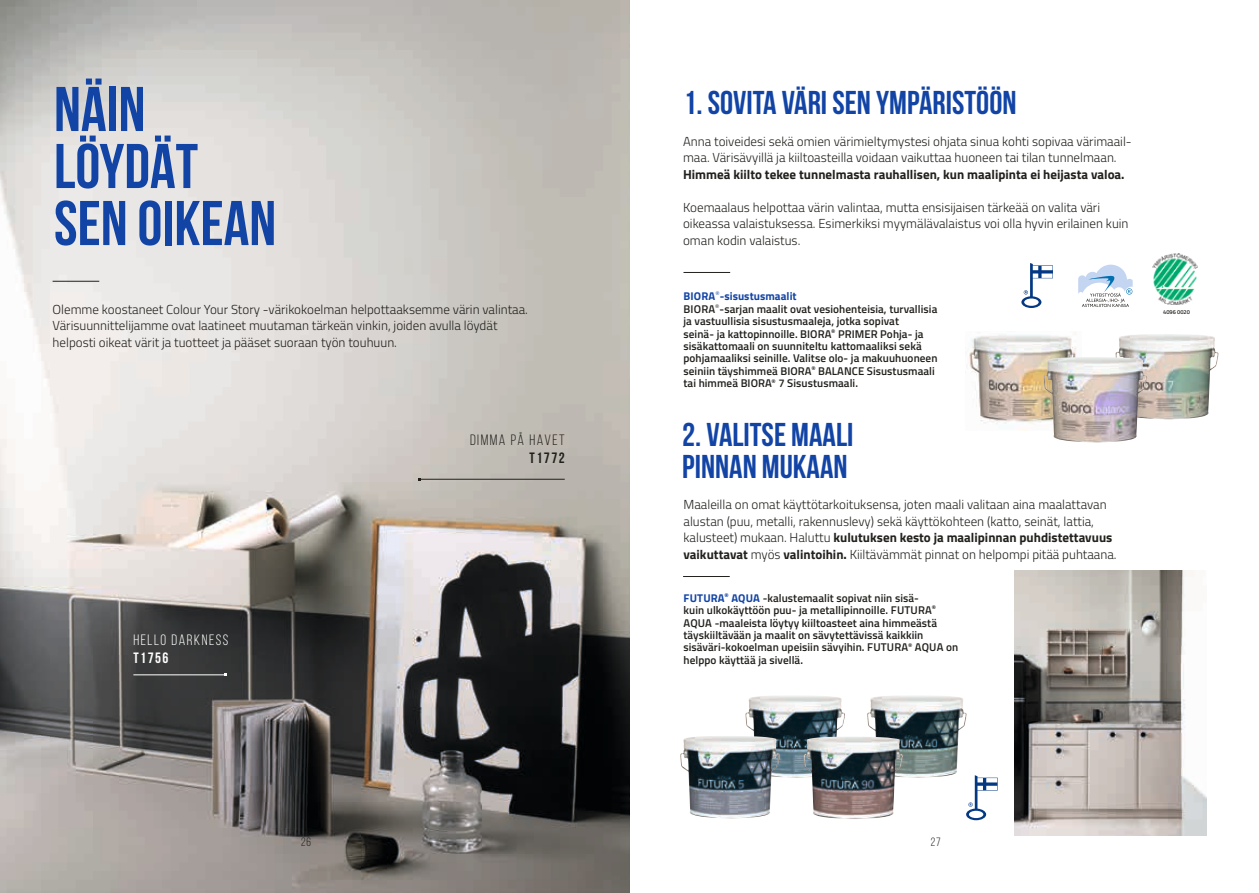
<style>
.page{position:relative;width:1259px;height:893px;background:#fff}
.page>*{position:absolute;margin:0;border:0;box-sizing:border-box;transform-origin:0 0}
.t1{font:700 63px/57px "Bebas Neue";color:#1244a6}
.t2{font:700 33px/31.5px "Bebas Neue";color:#1244a6}
.t3{font:15px "Bebas Neue";letter-spacing:.1em;color:#fff}
.t4{font:15px "Bebas Neue";letter-spacing:.1em;color:#21201c}
.t5{font:700 15px "Bebas Neue";letter-spacing:.1em;color:#fff}
.t6{font:700 15px "Bebas Neue";letter-spacing:.1em;color:#21201c}
.t7{font:300 13.05px/16.5px "Titillium";color:#21201c}
.t8{font:700 13.05px "Titillium";color:#21201c}
.t9{font:12px "Bebas Neue";color:#21201c}
.t10{font:600 11.25px/12.5px "Titillium";letter-spacing:.005em;color:#21201c}
.t11{font:600 5.7px "Titillium";color:#21201c}
.s1{font-weight:700;color:#1244a6}
.s2{font-weight:700}
</style>
<div class="page">
<img style="left:0;top:0;width:629px;height:893px">
<img style="left:1014px;top:570px;width:192px;height:265px">
<img style="left:965px;top:332px;width:111px;height:99px">
<img style="left:1115px;top:334px;width:103px;height:85px">
<img style="left:1043px;top:357px;width:104px;height:85px">
<hr style="left:683px;top:272px;width:47px;height:1px;background:#21201c">
<hr style="left:53px;top:281px;width:46px;height:1px;background:#21201c">
<hr style="left:420px;top:479px;width:145px;height:1px;background:#21201c">
<hr style="left:133px;top:674px;width:93px;height:1px;background:#fff">
<img style="left:1153px;top:253px;width:44px;height:52px">
<img style="left:867px;top:696px;width:100px;height:82px">
<img style="left:745px;top:696px;width:100px;height:82px">
<img style="left:680px;top:736px;width:100px;height:82px">
<img style="left:803px;top:737px;width:100px;height:82px">
<hr style="left:683px;top:576px;width:47px;height:1px;background:#21201c">
<svg style="left:966px;top:775px;width:31px;height:45px"></svg>
<svg style="left:1021px;top:263px;width:32px;height:45px"></svg>
<svg style="left:1078px;top:265px;width:54px;height:42px"></svg>
<h1 class="t1" style="left:54px;top:80px;width:224px">NÄIN<br>LÖYDÄT<br>SEN OIKEAN</h1>
<p class="t7" style="left:53px;top:300px;width:477px">Olemme koostaneet Colour Your Story -värikokoelman helpottaaksemme värin valintaa.<br>Värisuunnittelijamme ovat laatineet muutaman tärkeän vinkin, joiden avulla löydät helposti oikeat värit ja tuotteet ja pääset suoraan työn touhuun.</p>
<p class="t3" style="left:133px;top:632px;width:97px">HELLO DARKNESS</p>
<p class="t5" style="left:133px;top:649px;width:37px">T1756</p>
<p class="t4" style="left:470px;top:432px;width:96px">DIMMA PÅ HAVET</p>
<p class="t6" style="left:529px;top:449px;width:37px">T1772</p>
<h2 class="t2" style="left:683px;top:86px;width:334px">1. SOVITA väri SEN YMPÄRISTÖÖN</h2>
<p class="t7" style="left:683px;top:132px;width:450px">Anna toiveidesi sekä omien värimieltymystesi ohjata sinua kohti sopivaa värimaail&shy;maa. Värisävyillä ja kiiltoasteilla voidaan vaikuttaa huoneen tai tilan tunnelmaan.</p>
<p class="t8" style="left:683px;top:164px;width:443px">Himmeä kiilto tekee tunnelmasta rauhallisen, kun maalipinta ei heijasta valoa.</p>
<p class="t7" style="left:683px;top:198px;width:447px">Koemaalaus helpottaa värin valintaa, mutta ensisijaisen tärkeää on valita väri oikeassa valaistuksessa. Esimerkiksi myymälävalaistus voi olla hyvin erilainen kuin oman kodin valaistus.</p>
<p class="t10" style="left:683px;top:289px;width:255px"><span class="s1">BIORA</span><sup>®</sup><span class="s1">-sisustusmaalit<br></span>BIORA<sup>®</sup>-sarjan maalit ovat vesiohenteisia, turvallisia ja vastuullisia sisustusmaaleja, jotka sopivat<br>seinä- ja kattopinnoille. BIORA<sup>®</sup> PRIMER Pohja- ja sisäkattomaali on suunniteltu kattomaaliksi sekä pohjamaaliksi seinille. Valitse olo- ja makuuhuoneen seiniin täyshimmeä BIORA<sup>®</sup> BALANCE Sisustusmaali tai himmeä BIORA<sup>®</sup> 7 Sisustusmaali.</p>
<h2 class="t2" style="left:682px;top:419px;width:173px">2. VALITSE MAALI<br>PINNAN MUKAAN</h2>
<p class="t7" style="left:683px;top:496px;width:434px">Maaleilla on omat käyttötarkoituksensa, joten maali valitaan aina maalattavan alustan (puu, metalli, rakennuslevy) sekä käyttökohteen (katto, seinät, lattia, kalusteet) mukaan. Haluttu <span class="s2">kulutuksen kesto ja maalipinnan puhdistettavuus vaikuttavat</span> myös <span class="s2">valintoihin.</span> Kiiltävämmät pinnat on helpompi pitää puhtaana.</p>
<p class="t10" style="left:683px;top:591px;width:276px"><span class="s1">FUTURA</span><sup>®</sup> <span class="s1">AQUA</span> -kalustemaalit sopivat niin sisä-<br>kuin ulkokäyttöön puu- ja metallipinnoille. FUTURA<sup>® </sup>AQUA -maaleista löytyy kiiltoasteet aina himmeästä täyskiiltävään ja maalit on sävytettävissä kaikkiin sisäväri-kokoelman upeisiin sävyihin. FUTURA<sup>®</sup> AQUA on helppo käyttää ja sivellä.</p>
<p class="t11" style="left:1163px;top:307px;width:28px">4096 0020</p>
<p class="t9" style="left:301px;top:835px;width:12px">26</p>
<p class="t9" style="left:930px;top:835px;width:11px">27</p>
</div>
